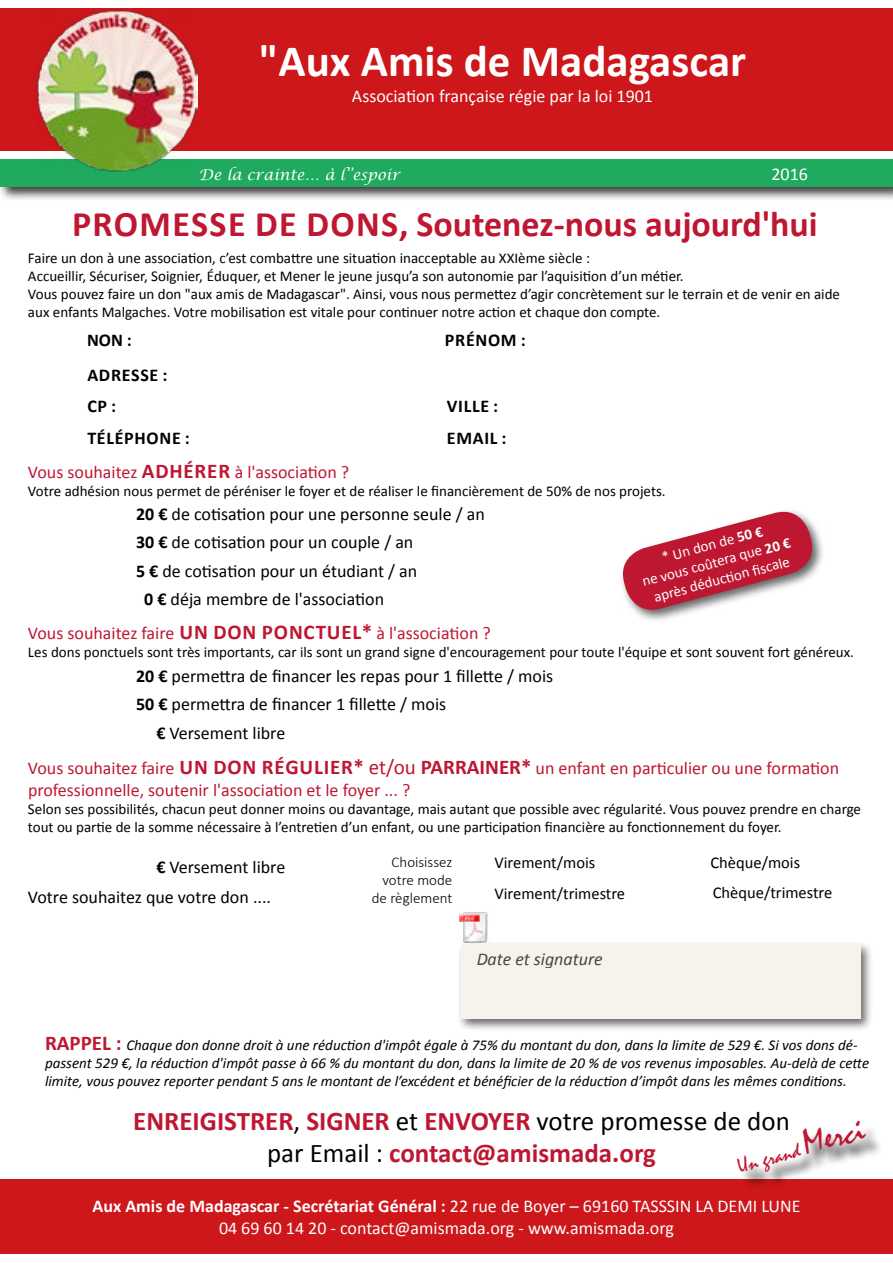
<style>
.page{position:relative;width:893px;height:1263px;background:#fff}
.page>*{position:absolute;margin:0;border:0;box-sizing:border-box;transform-origin:0 0}
.t1{font:700 45px "Calibri";color:#fff}
.t2{font:700 36px "Calibri";color:#be1732}
.t3{font:700 27px/32.4px "Calibri";color:#be1732;text-align:center}
.t4{font:21px "Mistral";color:#be1732}
.t5{font:18px "Calibri";color:#000}
.t6{font:18px/21.6px "Calibri";color:#be1732}
.t7{font:18px/21.6px "Calibri";color:#fff;text-align:center}
.t8{font:700 18px/34.7px "Calibri";letter-spacing:.04em;color:#000}
.t9{font:italic 18px "Calibri";color:#000}
.t10{font:16.5px/30.9px "Calibri";color:#000}
.t11{font:15px/18px "Calibri";color:#000}
.t12{font:italic 15px/18px "Calibri";color:#000}
.t13{font:15px/18px "Calibri";color:#fff;text-align:center}
.t14{font:300 15px/18px "Calibri";color:#000;text-align:right}
.t15{font:italic 15px "Lucida Calligraphy";color:#fff}
.s1{font-weight:700;font-size:21px}
.s2{font-weight:700}
.s3{font-size:21px}
.s4{font-weight:700;font-style:normal;font-size:21px;color:#be1732}
.s5{font-weight:400;color:#000}
.s6{font-size:36px}
</style>
<div class="page">
<div style="left:0;top:9px;width:893px;height:142px;background:#cd171a"></div>
<div style="left:0;top:1179px;width:893px;height:74px;background:#cd171a"></div>
<div style="left:0;top:158px;width:893px;height:43px;background:#000;opacity:.75"></div>
<div style="left:0;top:159px;width:893px;height:28px;background:#1faa5f"></div>
<img style="left:34px;top:9px;width:163px;height:162px">
<div style="left:458px;top:941px;width:415px;height:90px;background:#000;opacity:.6"></div>
<div style="left:462px;top:945px;width:399px;height:74px;background:#f7f3ec"></div>
<div style="left:740px;top:1124px;width:144px;height:66px;background:#000;opacity:.75"></div>
<div style="left:619px;top:508px;width:206px;height:114px;background:#000;opacity:.6"></div>
<svg style="left:619px;top:508px;width:199px;height:108px"></svg>
<img style="left:460px;top:912px;width:29px;height:30px">
<h1 class="t1" style="left:259px;top:33px;width:489px">"Aux Amis de Madagascar</h1>
<p class="t7" style="left:352px;top:85px;width:303px">Association française régie par la loi 1901</p>
<p class="t15" style="left:199px;top:165px;width:203px">De la crainte… à l’’espoir</p>
<p class="t7" style="left:771px;top:163px;width:38px">2016</p>
<h2 class="t2" style="left:72px;top:201px;width:747px">PROMESSE DE DONS, Soutenez-nous aujourd'hui</h2>
<p class="t11" style="left:28px;top:249px;width:814px">Faire un don à une association, c’est combattre une situation inacceptable au XXIème siècle :<br>Accueillir, Sécuriser, Soignier, Éduquer, et Mener le jeune jusqu’a son autonomie par l’aquisition d’un métier.<br>Vous pouvez faire un don "aux amis de Madagascar". Ainsi, vous nous permettez d’agir concrètement sur le terrain et de venir en aide aux enfants Malgaches. Votre mobilisation est vitale pour continuer notre action et chaque don compte.</p>
<p class="t8" style="left:87px;top:323px;width:82px">NON :<br>ADRESSE :</p>
<p class="t8" style="left:87px;top:391px;width:104px;line-height:31.5px">CP :<br>TÉLÉPHONE :</p>
<p class="t8" style="left:445px;top:323px;width:82px">PRÉNOM :</p>
<p class="t8" style="left:447px;top:389px;width:53px">VILLE :</p>
<p class="t8" style="left:447px;top:420px;width:61px">EMAIL :</p>
<p class="t6" style="left:28px;top:461px;width:323px">Vous souhaitez <span class="s1">ADHÉRER</span> à l'association ?</p>
<p class="t11" style="left:28px;top:482px;width:639px">Votre adhésion nous permet de péréniser le foyer et de réaliser le financièrement de 50% de nos projets.</p>
<p class="t5" style="left:136px;top:502px;width:350px"><span class="s2">20 €</span> de cotisation pour une personne seule / an</p>
<p class="t5" style="left:136px;top:531px;width:279px"><span class="s2">30 €</span> de cotisation pour un couple / an</p>
<p class="t5" style="left:136px;top:559px;width:283px"><span class="s2">5 €</span> de cotisation pour un étudiant / an</p>
<p class="t5" style="left:144px;top:588px;width:241px"><span class="s2">0 €</span> déja membre de l'association</p>
<p class="t13" style="left:635px;top:556px;width:155px;rotate:-15deg">* Un don de <span class="s2">50 €<br></span>ne vous coûtera que <span class="s2">20 € </span>après déducti on fi scale</p>
<p class="t6" style="left:28px;top:622px;width:464px">Vous souhaitez faire <span class="s1">UN DON PONCTUEL*</span> à l'association ?</p>
<p class="t11" style="left:28px;top:643px;width:828px">Les dons ponctuels sont très importants, car ils sont un grand signe d'encouragement pour toute l'équipe et sont souvent fort généreux.</p>
<p class="t5" style="left:136px;top:664px;width:419px"><span class="s2">20 €</span> permettra de financer les repas pour 1 fillette / mois</p>
<p class="t5" style="left:136px;top:693px;width:312px"><span class="s2">50 €</span> permettra de financer 1 fillette / mois</p>
<p class="t5" style="left:156px;top:721px;width:130px"><span class="s2">€</span> Versement libre</p>
<p class="t6" style="left:28px;top:757px;width:813px">Vous souhaitez faire <span class="s1">UN DON RÉGULIER*</span> <span class="s3">et/ou</span> <span class="s1">PARRAINER*</span> un enfant en particulier ou une formation professionnelle, soutenir l'association et le foyer ... ?</p>
<p class="t11" style="left:28px;top:800px;width:835px">Selon ses possibilités, chacun peut donner moins ou davantage, mais autant que possible avec régularité. Vous pouvez prendre en charge tout ou partie de la somme nécessaire à l’entretien d’un enfant, ou une participation financière au fonctionnement du foyer.</p>
<p class="t5" style="left:156px;top:856px;width:130px"><span class="s2">€</span> Versement libre</p>
<p class="t10" style="left:494px;top:847px;width:132px">Virement/mois<br>Virement/trimestre</p>
<p class="t10" style="left:710px;top:847px;width:123px">Chèque/mois<br>Chèque/trimestre</p>
<p class="t14" style="left:372px;top:852px;width:82px">Choisissez votre mode de règlement</p>
<p class="t5" style="left:28px;top:886px;width:245px">Votre souhaitez que votre don ....</p>
<p class="t9" style="left:476px;top:946px;width:128px">Date et signature</p>
<p class="t12" style="left:45px;top:1035px;width:826px"><span class="s4">RAPPEL :</span> Chaque don donne droit à une réduction d'impôt égale à 75% du montant du don, dans la limite de 529 €. Si vos dons dé&shy;passent 529 €, la réduction d'impôt passe à 66 % du montant du don, dans la limite de 20 % de vos revenus imposables. Au-delà de cette limite, vous pouvez reporter pendant 5 ans le montant de l’excédent et bénéficier de la réduction d’impôt dans les mêmes conditions.</p>
<h3 class="t3" style="left:133px;top:1104px;width:658px">ENREIGISTRER<span class="s5">,</span> SIGNER <span class="s5">et</span> ENVOYER <span class="s5">votre promesse de don par Email :</span> contact@amismada.org</h3>
<h3 class="t4" style="left:735px;top:1155px;width:133px;rotate:-15deg">Un grand <span class="s6">Merci</span></h3>
<p class="t7" style="left:92px;top:1195px;width:709px"><span class="s2">Aux Amis de Madagascar - Secrétariat Général :</span> 22 rue de Boyer – 69160 TASSSIN LA DEMI LUNE<br>04 69 60 14 20 - contact@amismada.org - www.amismada.org</p>
</div>
